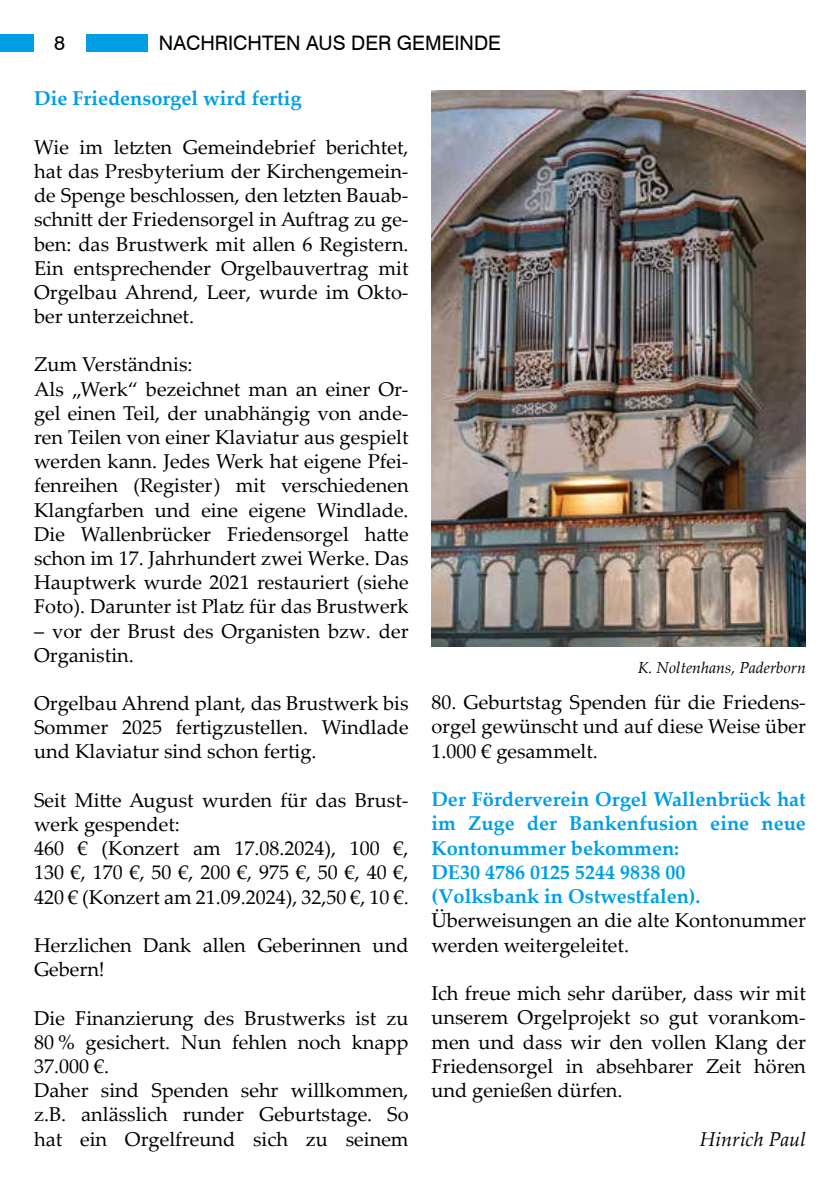
<style>
.page{position:relative;width:840px;height:1191px;background:#fff}
.page>*{position:absolute;margin:0;border:0;box-sizing:border-box;transform-origin:0 0}
.t1{font:20px/24.2px "Palatino Linotype";color:#000}
.t2{font:700 20px/24.2px "Palatino Linotype";color:#009fe3}
.t3{font:20px "Swiss 721 BT";color:#000}
.t4{font:italic 20px "Palatino Linotype";color:#000}
.t5{font:italic 16px "Palatino Linotype";color:#000}
</style>
<div class="page">
<div style="left:0;top:34px;width:147px;height:17px;background:#009fe3"></div>
<div style="left:34px;top:31px;width:51px;height:23px;background:#fff"></div>
<img style="left:431px;top:91px;width:374px;height:555px">
<p class="t3" style="left:54px;top:31px;width:12px">8</p>
<p class="t3" style="left:159px;top:31px;width:343px">NACHRICHTEN AUS DER GEMEINDE</p>
<p class="t2" style="left:34px;top:86px;width:269px">Die Friedensorgel wird fertig</p>
<p class="t1" style="left:34px;top:134px;width:376px;text-align:justify">Wie im letzten Gemeindebrief berichtet, hat das Presbyterium der Kirchengemein&shy;de Spenge beschlossen, den letzten Bauab&shy;schnitt der Friedensorgel in Auftrag zu ge&shy;ben: das Brustwerk mit allen 6 Registern.<br>Ein entsprechender Orgelbauvertrag mit Orgelbau Ahrend, Leer, wurde im Okto&shy;ber unterzeichnet.</p>
<p class="t1" style="left:34px;top:352px;width:376px">Zum Verständnis:<br>Als „Werk“ bezeichnet man an einer Or&shy;gel einen Teil, der unabhängig von ande&shy;ren Teilen von einer Klaviatur aus gespielt werden kann. Jedes Werk hat eigene Pfei&shy;fenreihen (Register) mit verschiedenen Klangfarben und eine eigene Windlade.<br>Die Wallenbrücker Friedensorgel hatte schon im 17. Jahrhundert zwei Werke. Das Hauptwerk wurde 2021 restauriert (siehe Foto). Darunter ist Platz für das Brustwerk</p>
<p class="t1" style="left:34px;top:618px;width:376px">– vor der Brust des Organisten bzw. der<br>Organistin.</p>
<p class="t1" style="left:34px;top:690px;width:376px;text-align:justify">Orgelbau Ahrend plant, das Brustwerk bis Sommer 2025 fertigzustellen. Windlade und Klaviatur sind schon fertig.</p>
<p class="t1" style="left:34px;top:787px;width:376px">Seit Mitte August wurden für das Brust&shy;werk gespendet:<br>460 € (Konzert am 17.08.2024), 100 €, 130 €, 170 €, 50 €, 200 €, 975 €, 50 €, 40 €, 420 € (Konzert am 21.09.2024), 32,50 €, 10 €.</p>
<p class="t1" style="left:34px;top:932px;width:376px">Herzlichen Dank allen Geberinnen und<br>Gebern!</p>
<p class="t1" style="left:34px;top:1005px;width:376px">Die Finanzierung des Brustwerks ist zu<br>80 % gesichert. Nun fehlen noch knapp<br>37.000 €.<br>Daher sind Spenden sehr willkommen, z.B. anlässlich runder Geburtstage. So hat ein Orgelfreund sich zu seinem</p>
<p class="t5" style="left:637px;top:656px;width:169px">K. Noltenhans, Paderborn</p>
<p class="t1" style="left:431px;top:689px;width:376px;text-align:justify">80. Geburtstag Spenden für die Friedens&shy;orgel gewünscht und auf diese Weise über 1.000 € gesammelt.</p>
<p class="t2" style="left:431px;top:786px;width:376px">Der Förderverein Orgel Wallenbrück hat im Zuge der Bankenfusion eine neue<br>Kontonummer bekommen:<br>DE30 4786 0125 5244 9838 00<br>(Volksbank in Ostwestfalen).</p>
<p class="t1" style="left:431px;top:907px;width:376px">Überweisungen an die alte Kontonummer werden weitergeleitet.</p>
<p class="t1" style="left:431px;top:980px;width:376px;text-align:justify">Ich freue mich sehr darüber, dass wir mit unserem Orgelprojekt so gut vorankom&shy;men und dass wir den vollen Klang der Friedensorgel in absehbarer Zeit hören und genießen dürfen.</p>
<p class="t4" style="left:699px;top:1124px;width:107px">Hinrich Paul</p>
</div>
